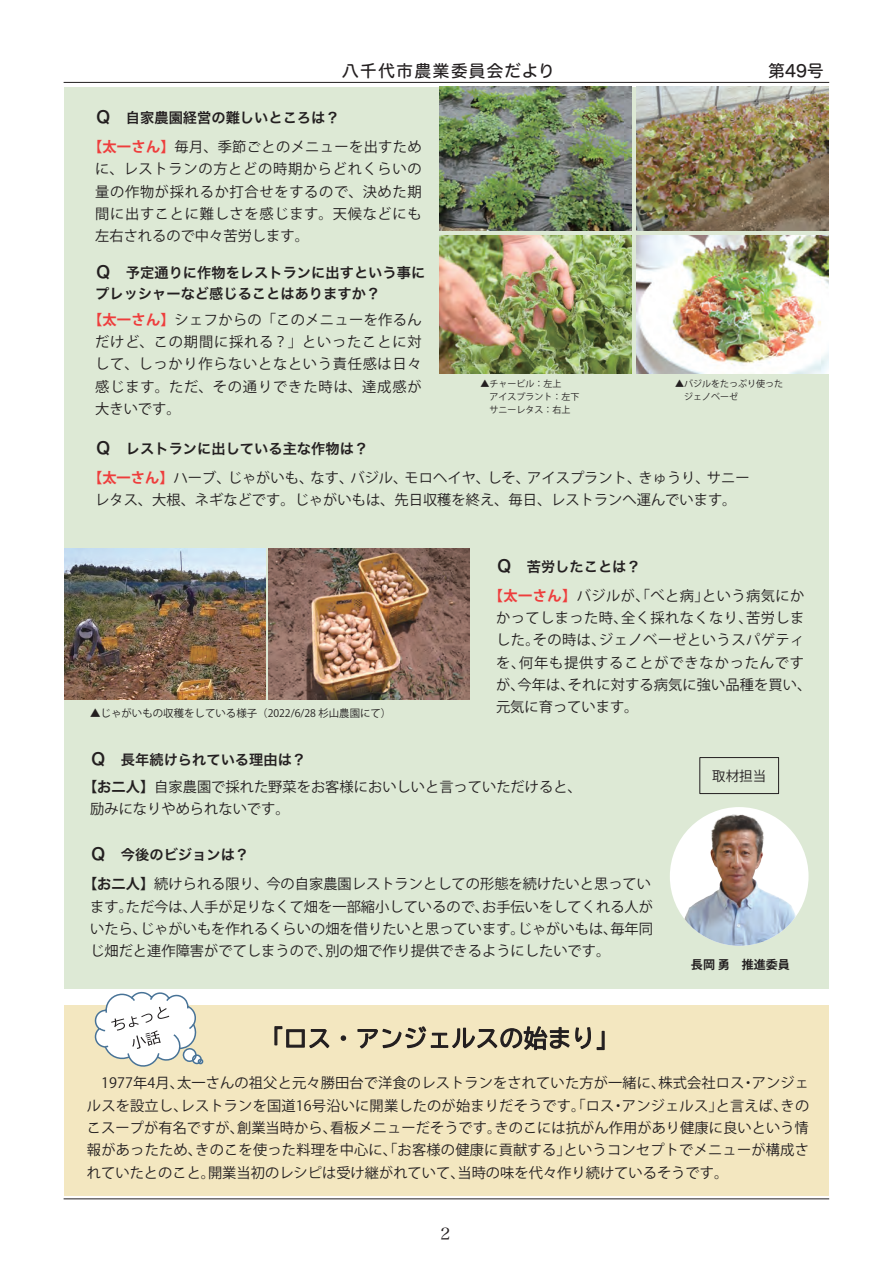
<style>
.page{position:relative;width:893px;height:1263px;background:#fff}
.page>*{position:absolute;margin:0;border:0;box-sizing:border-box;transform-origin:0 0}
.t1{font:16.5px "Hira Maru Std W5";letter-spacing:.1em;color:#231f20}
.t2{font:16.5px "Hiragino Sans W6";color:#231f20}
.t3{font:16.5px "Hira Maru Std W5";letter-spacing:.08em;color:#231f20}
.t4{font:16.5px "Hira Min Pro W3";color:#231f20}
.t5{font:14.25px/22.4px "Koz Go Pro";letter-spacing:.005em;color:#231f20}
.t6{font:14.25px "Hiragino Sans W6";color:#231f20}
.t7{font:14.25px/22.4px "Koz Go Pro";letter-spacing:.03em;color:#231f20}
.t8{font:14.25px/22.4px "Koz Go Pro";letter-spacing:.055em;color:#231f20}
.t9{font:13.5px "Koz Go Pr 6 N";color:#231f20}
.t10{font:700 12px "Koz Go Pr 6 N";color:#231f20}
.t11{font:10.5px "Koz Go Pr 6 N";color:#231f20}
.t12{font:9px/12.8px "Koz Go Pr 6 N";color:#231f20}
.s1{font-weight:700;color:#ee3d3c}
.s2{font-weight:700}
</style>
<div class="page">
<div style="left:64px;top:87px;width:765px;height:901px;background:#dde9d5"></div>
<img style="left:440px;top:87px;width:191px;height:144px">
<img style="left:636px;top:87px;width:192px;height:144px">
<img style="left:440px;top:235px;width:191px;height:139px">
<img style="left:636px;top:235px;width:192px;height:139px">
<img style="left:64px;top:548px;width:201px;height:151px">
<img style="left:268px;top:548px;width:201px;height:151px">
<hr style="left:64px;top:82px;width:765px;height:1px;background:#231f20">
<hr style="left:64px;top:1198px;width:765px;height:1px;background:#231f20">
<div style="left:64px;top:1005px;width:765px;height:191px;background:#f3e7c0"></div>
<svg style="left:274px;top:1026px;width:331px;height:25px"></svg>
<svg style="left:94px;top:991px;width:109px;height:76px"></svg>
<div style="left:699px;top:757px;width:80px;height:37px;border:1px solid #231f20"></div>
<img style="left:670px;top:807px;width:138px;height:139px;border-radius:69px">
<p class="t1" style="left:342px;top:58px;width:214px">八千代市農業委員会だより</p>
<p class="t2" style="left:95px;top:102px;width:18px">Ｑ</p>
<p class="t6" style="left:112px;top:105px;width:230px">　自家農園経営の難しいところは?</p>
<p class="t5" style="left:95px;top:136px;width:328px;text-align:justify;text-indent:-7px"><span class="s1">【太一さん】</span>毎月、季節ごとのメニューを出すために、レストランの方とどの時期からどれくらいの量の作物が採れるか打合せをするので、決めた期間に出すことに難しさを感じます。天候などにも左右されるので中々苦労します。</p>
<p class="t2" style="left:95px;top:257px;width:18px">Ｑ</p>
<p class="t6" style="left:95px;top:281px;width:287px">プレッシャーなど感じることはありますか?</p>
<p class="t6" style="left:112px;top:259px;width:315px">　予定通りに作物をレストランに出すという事に</p>
<p class="t5" style="left:95px;top:309px;width:328px;text-align:justify;text-indent:-7px"><span class="s1">【太一さん】</span>シェフからの「このメニューを作るんだけど、この期間に採れる？」といったことに対して、しっかり作らないとなという責任感は日々感じます。ただ、その通りできた時は、達成感が大きいです。</p>
<p class="t2" style="left:95px;top:432px;width:18px">Ｑ</p>
<p class="t6" style="left:112px;top:435px;width:258px">　レストランに出している主な作物は?</p>
<p class="t12" style="left:480px;top:378px;width:101px">▲チャービル：左上<br>　アイスプラント：左下　サニーレタス：右上</p>
<p class="t3" style="left:768px;top:58px;width:57px">第49号</p>
<p class="t12" style="left:675px;top:378px;width:110px">▲バジルをたっぷり使った　ジェノベーゼ</p>
<p class="t5" style="left:95px;top:466px;width:643px;text-indent:-7px"><span class="s1">【太一さん】</span>ハーブ、<br>レタス、大根、ネギなどです。じゃがいもは、先日収穫を終え、毎日、レストランへ運んでいます。</p>
<p class="t5" style="left:527px;top:466px;width:116px">アイスプラント、</p>
<p class="t5" style="left:350px;top:466px;width:59px">バジル、</p>
<p class="t5" style="left:228px;top:466px;width:87px">じゃがいも、</p>
<p class="t5" style="left:310px;top:466px;width:44px">なす、</p>
<p class="t5" style="left:638px;top:466px;width:73px">きゅうり、</p>
<p class="t5" style="left:405px;top:466px;width:87px">モロヘイヤ、</p>
<p class="t5" style="left:707px;top:466px;width:44px">サニー</p>
<p class="t5" style="left:487px;top:466px;width:44px">しそ、</p>
<p class="t2" style="left:496px;top:550px;width:18px">Ｑ</p>
<p class="t6" style="left:512px;top:553px;width:130px">　苦労したことは?</p>
<p class="t5" style="left:489px;top:584px;width:221px"><span class="s1">【太一さん】</span>バジルが、「べと病」</p>
<p class="t7" style="left:702px;top:584px;width:104px">という病気にか</p>
<p class="t11" style="left:90px;top:707px;width:303px">▲じゃがいもの収穫をしている様子（2022/6/28 杉山農園にて(</p>
<p class="t7" style="left:621px;top:607px;width:133px">全く採れなくなり、</p>
<p class="t5" style="left:746px;top:607px;width:60px">苦労しま</p>
<p class="t7" style="left:599px;top:607px;width:207px;text-indent:-103px">かってしまった時、<br>ジェノベーゼというスパゲティ</p>
<p class="t5" style="left:533px;top:629px;width:74px">その時は、</p>
<p class="t8" style="left:519px;top:629px;width:287px;text-indent:-23px">した。<br>何年も提供することができなかったんです</p>
<p class="t5" style="left:496px;top:651px;width:31px">を、</p>
<p class="t5" style="left:496px;top:674px;width:144px">が、<br>元気に育っています。</p>
<p class="t5" style="left:518px;top:674px;width:59px">今年は、</p>
<p class="t5" style="left:568px;top:674px;width:245px">それに対する病気に強い品種を買い、</p>
<p class="t2" style="left:90px;top:744px;width:18px">Ｑ</p>
<p class="t5" style="left:90px;top:776px;width:493px;text-indent:-7px"><span class="s2">【お二人】</span>自家農園で採れた野菜をお客様においしいと言っていただけると、励みになりやめられないです。</p>
<p class="t6" style="left:107px;top:747px;width:201px">　長年続けられている理由は?</p>
<p class="t2" style="left:90px;top:839px;width:18px">Ｑ</p>
<p class="t6" style="left:107px;top:842px;width:144px">　今後のビジョンは?</p>
<p class="t5" style="left:83px;top:873px;width:572px;text-align:right"><span class="s2">【お二人】</span>続けられる限り、今の自家農園レストランとしての形態を続けたいと思っていお手伝いをしてくれる人が</p>
<p class="t5" style="left:190px;top:896px;width:301px">人手が足りなくて畑を一部縮小しているので、</p>
<p class="t5" style="left:126px;top:896px;width:73px">ただ今は、</p>
<p class="t5" style="left:90px;top:896px;width:44px">ます。</p>
<p class="t5" style="left:140px;top:918px;width:386px">じゃがいもを作れるくらいの畑を借りたいと思っています。</p>
<p class="t5" style="left:518px;top:918px;width:101px">じゃがいもは、</p>
<p class="t5" style="left:610px;top:918px;width:44px">毎年同</p>
<p class="t5" style="left:90px;top:918px;width:59px">いたら、</p>
<p class="t5" style="left:90px;top:940px;width:244px">じ畑だと連作障害がでてしまうので、</p>
<p class="t5" style="left:325px;top:940px;width:287px">別の畑で作り提供できるようにしたいです。</p>
<p class="t9" style="left:712px;top:768px;width:56px">取材担当</p>
<p class="t10" style="left:691px;top:957px;width:101px">長岡勇　推進委員</p>
<p class="t5" style="left:752px;top:1072px;width:59px">アンジェ</p>
<p class="t5" style="left:177px;top:1072px;width:490px">太一さんの祖父と元々勝田台で洋食のレストランをされていた方が一緒に、</p>
<p class="t5" style="left:87px;top:1072px;width:99px">　1977年月4 、</p>
<p class="t5" style="left:658px;top:1072px;width:88px">株式会社ロス</p>
<p class="t5" style="left:741px;top:1072px;width:16px">・</p>
<p class="t5" style="left:622px;top:1094px;width:102px">アンジェルス」</p>
<p class="t5" style="left:181px;top:1094px;width:435px">レストランを国道16号沿いに開業したのが始まりだそうです。「ロス</p>
<p class="t5" style="left:716px;top:1094px;width:73px">と言えば、</p>
<p class="t5" style="left:87px;top:1094px;width:102px">ルスを設立し、</p>
<p class="t5" style="left:781px;top:1094px;width:30px">きの</p>
<p class="t5" style="left:611px;top:1094px;width:16px">・</p>
<p class="t5" style="left:87px;top:1117px;width:159px">こスープが有名ですが、</p>
<p class="t5" style="left:494px;top:1117px;width:316px">きのこには抗がん作用があり健康に良いという情</p>
<p class="t5" style="left:330px;top:1117px;width:173px">看板メニューだそうです。</p>
<p class="t5" style="left:237px;top:1117px;width:102px">創業当時から、</p>
<p class="t5" style="left:564px;top:1139px;width:247px">というコンセプトでメニューが構成さ</p>
<p class="t5" style="left:87px;top:1139px;width:117px">報があったため、</p>
<p class="t5" style="left:195px;top:1139px;width:377px">きのこを使った料理を中心に、「お客様の健康に貢献する」</p>
<p class="t5" style="left:208px;top:1161px;width:258px">開業当初のレシピは受け継がれていて、</p>
<p class="t5" style="left:457px;top:1161px;width:272px">当時の味を代々作り続けているそうです。</p>
<p class="t5" style="left:87px;top:1161px;width:130px">れていたとのこと。</p>
<p class="t4" style="left:440px;top:1220px;width:11px">2</p>
</div>
